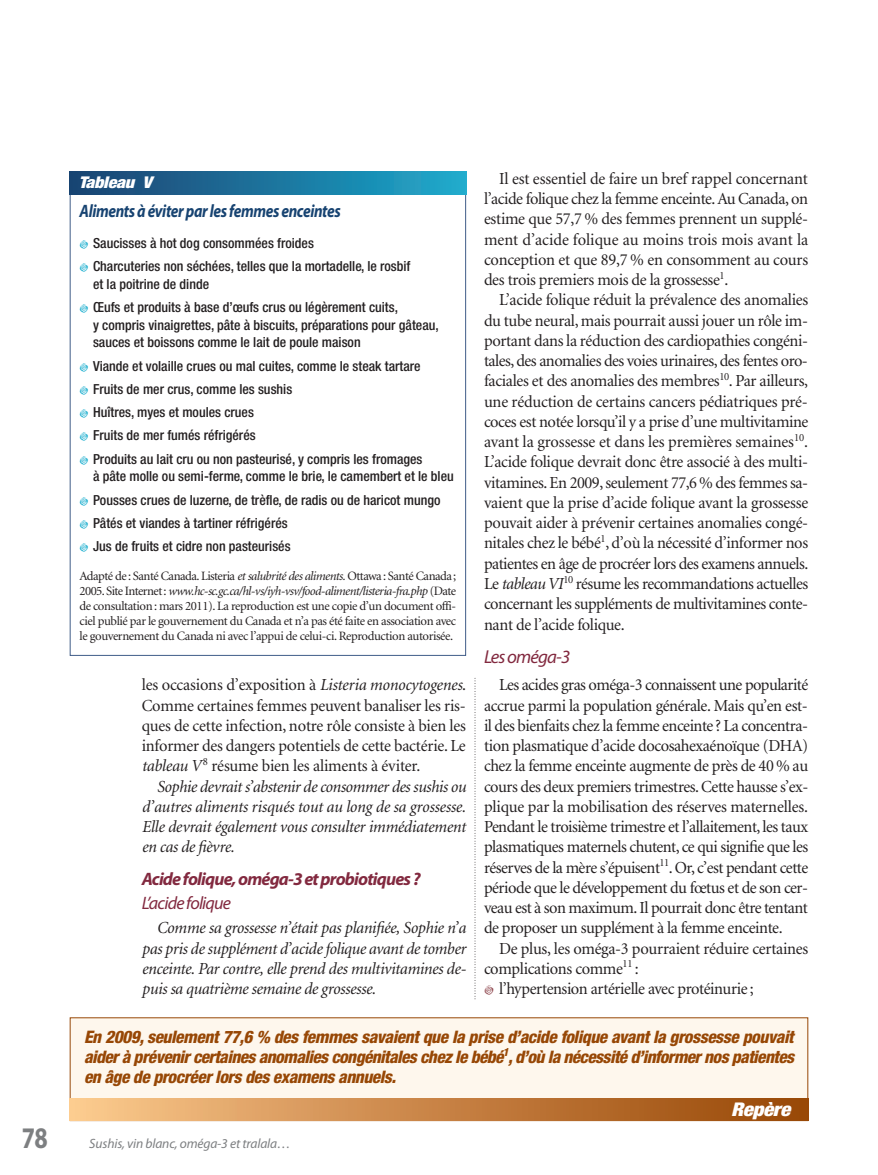
<style>
.page{position:relative;width:878px;height:1175px;background:#fff}
.page>*{position:absolute;margin:0;border:0;box-sizing:border-box;transform-origin:0 0}
.t1{font:700 30px "Myriad Pro";color:#7d7f81;scale:.8 1}
.t2{font:italic 900 condensed 18.9px "Helvetica Neue";letter-spacing:-.015em;color:#fff;scale:1.11 1}
.t3{font:italic 18.75px "Myriad Pro";letter-spacing:-.045em;color:#82293f}
.t4{font:italic 700 18px "Myriad Pro";letter-spacing:-.025em;color:#174371;scale:.85 1}
.t5{font:italic 700 18px "Myriad Pro";letter-spacing:-.045em;color:#82293f}
.t6{font:italic 18px "Myriad Pro";letter-spacing:-.045em;color:#82293f}
.t7{font:italic 800 condensed 17.25px/20.2px "Helvetica Neue";letter-spacing:-.025em;color:#974705;text-align:justify}
.t8{font:16.8px/20.2px "Minion";letter-spacing:-.02em;color:#231f20;text-align:justify}
.t9{font:italic 16.8px/20.2px "Minion";letter-spacing:-.015em;color:#231f20;text-align:justify}
.t10{font:italic 900 condensed 16.2px "Helvetica Neue";letter-spacing:-.015em;color:#fff;scale:1.11 1}
.t11{font:500 condensed 13.8px/23.2px "Helvetica Neue";color:#231f20}
.t12{font:italic 13.5px "Myriad Pro";letter-spacing:-.01em;color:#7d7f81}
.t13{font:12.75px/15px "Minion";letter-spacing:-.03em;color:#231f20;text-align:justify}
.s1{font-style:italic}
</style>
<div class="page">
<svg style="left:474px;top:678px;width:1px;height:321px"></svg>
<div style="left:70px;top:172px;width:396px;height:22px;background:linear-gradient(to right,#1b4170,#1ea9cb)"></div>
<div style="left:70px;top:1018px;width:737px;height:102px;background:#fef7ed"></div>
<div style="left:70px;top:1098px;width:738px;height:22px;background:linear-gradient(to right,#fbc78c,#964403)"></div>
<h1 class="t1" style="left:22px;top:1126px;width:34px">78</h1>
<p class="t10" style="left:79px;top:177px;width:67px">Tableau V</p>
<p class="t4" style="left:79px;top:204px;width:309px">Aliments à éviter par les femmes enceintes</p>
<p class="t11" style="left:93px;top:233px;width:319px">Saucisses à hot dog consommées froides<br>Charcuteries non séchées, telles que la mortadelle, le rosbif</p>
<p class="t11" style="left:93px;top:273px;width:306px">et la poitrine de dinde<br>Œufs et produits à base d’œufs crus ou légèrement cuits,</p>
<p class="t11" style="left:93px;top:317px;width:347px;line-height:17.5px">y compris vinaigrettes, pâte à biscuits, préparations pour gâteau, sauces et boissons comme le lait de poule maison</p>
<p class="t11" style="left:93px;top:355px;width:331px">Viande et volaille crues ou mal cuites, comme le steak tartare Fruits de mer crus, comme les sushis<br>Huîtres, myes et moules crues<br>Fruits de mer fumés réfrigérés<br>Produits au lait cru ou non pasteurisé, y compris les fromages</p>
<p class="t11" style="left:93px;top:466px;width:362px">à pâte molle ou semi-ferme, comme le brie, le camembert et le bleu Pousses crues de luzerne, de trèfle, de radis ou de haricot mungo Pâtés et viandes à tartiner réfrigérés<br>Jus de fruits et cidre non pasteurisés</p>
<p class="t13" style="left:80px;top:569px;width:378px">Adapté de : Santé Canada. Listeria <span class="s1">et salubrité des aliments.</span> Ottawa : Santé Canada ; 2005. Site Internet : <span class="s1">www.hc-sc.gc.ca/hl-vs/iyh-vsv/food-aliment/listeria-fra.php</span> (Date de consultation : mars 2011). La reproduction est une copie d’un document offi&shy;ciel publié par le gouvernement du Canada et n’a pas été faite en association avec le gouvernement du Canada ni avec l’appui de celui-ci. Reproduction autorisée.</p>
<p class="t8" style="left:142px;top:676px;width:326px">les occasions d’exposition à <span class="s1">Listeria monocytogenes</span>.<br>Comme certaines femmes peuvent banaliser les ris - ques de cette infection, notre rôle consiste à bien les informer des dangers potentiels de cette bactérie. Le <span class="s1">tableau V</span><sup>8</sup> résume bien les aliments à éviter.</p>
<p class="t9" style="left:142px;top:777px;width:325px;text-indent:15px">Sophie devrait s’abstenir de consommer des sushis ou d’autres aliments risqués tout au long de sa grossesse.<br>Elle devrait également vous consulter immédiatement en cas de fièvre.</p>
<p class="t5" style="left:142px;top:871px;width:280px">Acide folique, oméga-3 et probiotiques ?</p>
<p class="t6" style="left:142px;top:896px;width:91px">L’acide folique</p>
<p class="t9" style="left:142px;top:919px;width:326px;text-indent:15px">Comme sa grossesse n’était pas planifiée, Sophie n’a pas pris de supplément d’acide folique avant de tomber enceinte. Par contre, elle prend des multivitamines de&shy;puis sa quatrième semaine de grossesse.</p>
<p class="t8" style="left:484px;top:170px;width:326px;text-indent:15px">Il est essentiel de faire un bref rappel concernant l’acide folique chez la femme enceinte. Au Canada, on estime que 57,7 % des femmes prennent un supplé&shy;ment d’acide folique au moins trois mois avant la conception et que 89,7 % en consomment au cours des trois premiers mois de la grossesse<sup>1</sup>.</p>
<p class="t8" style="left:484px;top:291px;width:326px;text-indent:15px">L’acide folique réduit la prévalence des anomalies du tube neural, mais pourrait aussi jouer un rôle im&shy;portant dans la réduction des cardiopathies congéni&shy;tales, des anomalies des voies urinaires, des fentes oro&shy;faciales et des anomalies des membres<sup>10</sup>. Par ailleurs, une réduction de certains cancers pédiatriques pré&shy;coces est notée lorsqu’il y a prise d’une multivitamine avant la grossesse et dans les premières semaines<sup>10</sup>.<br>L’acide folique devrait donc être associé à des multi&shy;vitamines. En 2009, seulement 77,6 % des femmes sa&shy;vaient que la prise d’acide folique avant la grossesse pouvait aider à prévenir certaines anomalies congé&shy;nitales chez le bébé<sup>1</sup>, d’où la nécessité d’informer nos patientes en âge de procréer lors des examens annuels.<br>Le <span class="s1">tableau VI</span><sup>10</sup> résume les recommandations actuelles concernant les suppléments de multivitamines conte&shy;nant de l’acide folique.</p>
<p class="t3" style="left:484px;top:650px;width:88px">Les oméga-3</p>
<p class="t8" style="left:484px;top:676px;width:326px;text-indent:15px">Les acides gras oméga-3 connaissent une popularité accrue parmi la population générale. Mais qu’en est&shy;il des bienfaits chez la femme enceinte ? La concentra&shy;tion plasmatique d’acide docosahexaénoïque (DHA) chez la femme enceinte augmente de près de 40 % au cours des deux premiers trimestres. Cette hausse s’ex&shy;plique par la mobilisation des réserves maternelles.<br>Pendant le troisième trimestre et l’allaitement, les taux plasmatiques maternels chutent, ce qui signifie que les réserves de la mère s’épuisent<sup>11</sup>. Or, c’est pendant cette période que le développement du fœtus et de son cer&shy;veau est à son maximum. Il pourrait donc être tentant de proposer un supplément à la femme enceinte.</p>
<p class="t8" style="left:499px;top:939px;width:311px">De plus, les oméga-3 pourraient réduire certaines</p>
<p class="t8" style="left:484px;top:959px;width:156px">complications comme<sup>11</sup> :</p>
<p class="t8" style="left:499px;top:980px;width:256px">l’hypertension artérielle avec protéinurie ;</p>
<p class="t7" style="left:84px;top:1028px;width:711px">En 2009, seulement 77,6 % des femmes savaient que la prise d’acide folique avant la grossesse pouvait aider à prévenir certaines anomalies congénitales chez le bébé<sup>1</sup>, d’où la nécessité d’informer nos patientes en âge de procréer lors des examens annuels.</p>
<p class="t2" style="left:731px;top:1102px;width:55px">Repère</p>
<p class="t12" style="left:89px;top:1138px;width:203px">Sushis, vin blanc, oméga-3 et tralala…</p>
</div>
